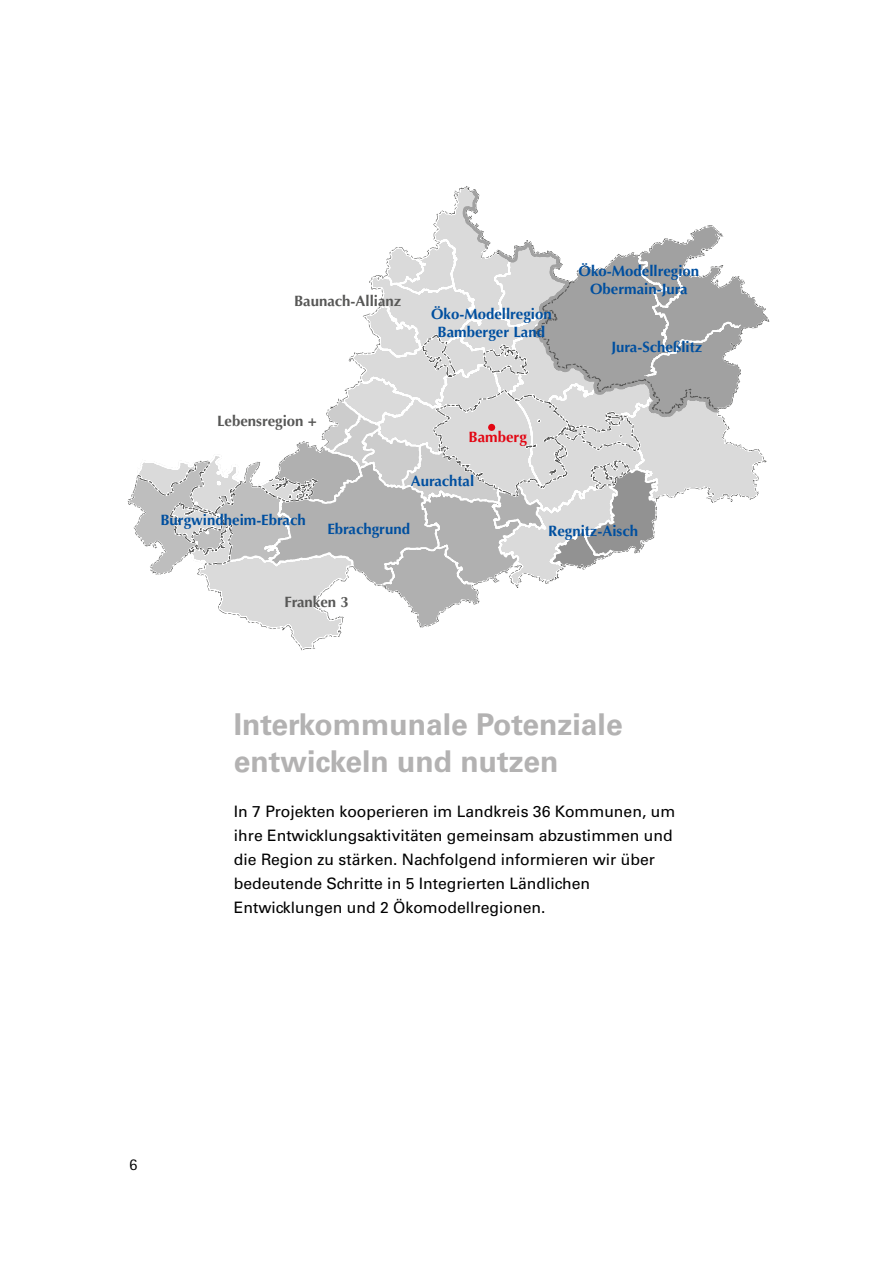
<style>
.page{position:relative;width:893px;height:1263px;background:#fff}
.page>*{position:absolute;margin:0;border:0;box-sizing:border-box;transform-origin:0 0}
.h1-head{font:700 30px/37.5px "Univers LT Std";color:#b3b2b2}
.t1{font:16.5px "Rotis Sans Serif Pro";color:#000}
.p-intro{font:15.75px/24px "Univers LT Std";color:#000}
.t2{font:700 15px/18px "Optima LT Std";color:#004f9f;text-align:center}
.t3{font:700 15px "Optima LT Std";color:#575756}
.t4{font:700 15px "Optima LT Std";color:#e30613}
</style>
<div class="page">
<svg style="left:128px;top:186px;width:641px;height:465px"></svg>
<p class="t3" style="left:294px;top:292px;width:109px">Baunach-Allianz</p>
<p class="t2" style="left:431px;top:305px;width:122px">Öko-Modellregion<br>Bamberger Land</p>
<p class="t3" style="left:217px;top:412px;width:101px">Lebensregion +</p>
<p class="t4" style="left:468px;top:428px;width:60px">Bamberg</p>
<p class="t2" style="left:411px;top:472px;width:65px">Aurachtal</p>
<p class="t2" style="left:578px;top:263px;width:122px">Öko-Modellregion<br>Obermain-Jura</p>
<p class="t2" style="left:611px;top:338px;width:92px">Jura-Scheßlitz</p>
<p class="t2" style="left:160px;top:511px;width:147px">Burgwindheim-Ebrach</p>
<p class="t2" style="left:327px;top:520px;width:84px">Ebrachgrund</p>
<p class="t3" style="left:285px;top:593px;width:66px">Franken 3</p>
<p class="t2" style="left:548px;top:522px;width:91px">Regnitz-Aisch</p>
<h1 class="h1-head" style="left:234px;top:705px;width:390px">Interkommunale Potenziale entwickeln und nutzen</h1>
<p class="p-intro" style="left:234px;top:800px;width:443px">In 7 Projekten kooperieren im Landkreis 36 Kommunen, um ihre Entwicklungsaktivitäten gemeinsam abzustimmen und die Region zu stärken. Nachfolgend informieren wir über bedeutende Schritte in 5 Integrierten Ländlichen Entwicklungen und 2 Ökomodellregionen.</p>
<p class="t1" style="left:129px;top:1154px;width:10px">6</p>
</div>
